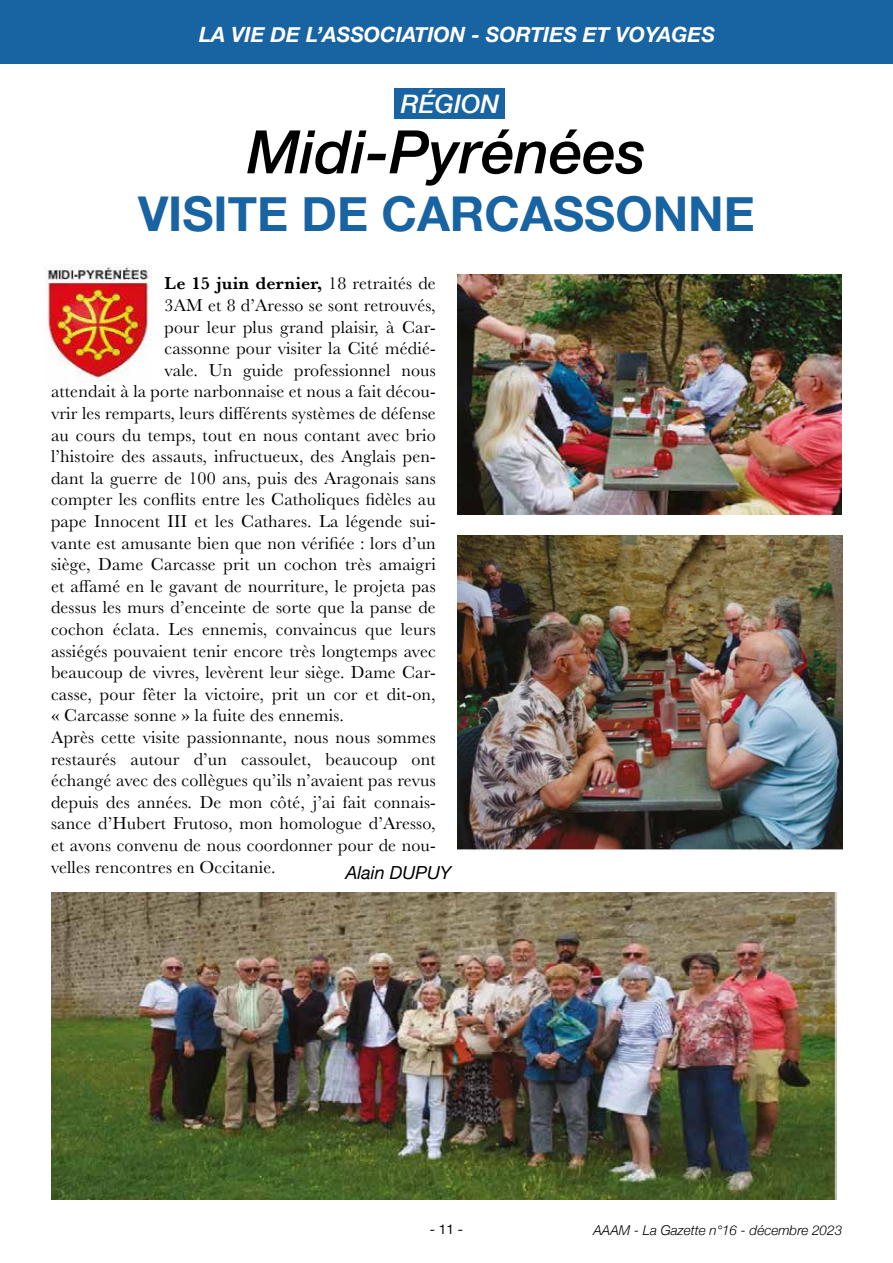
<style>
.page{position:relative;width:893px;height:1263px;background:#fff}
.page>*{position:absolute;margin:0;border:0;box-sizing:border-box;transform-origin:0 0}
.t1{font:italic 500 60px "Helvetica Neue";color:#000}
.t2{font:700 48px "Helvetica Neue";color:#1863a1}
.t3{font:italic 500 25.5px "Helvetica Neue";color:#fff}
.t4{font:italic 700 21px "Helvetica Neue";color:#fff}
.t5{font:18px "Baskerville";letter-spacing:.01em;color:#000}
.t6{font:600 18px "Baskerville";letter-spacing:.01em;color:#000}
.t7{font:italic 18px "Helvetica Neue";color:#000}
.t8{font:italic 300 13.5px "Helvetica Neue";color:#000}
.t9{font:13.5px "Helvetica Neue";color:#000}
.s1{font-weight:400}
</style>
<div class="page">
<div style="left:0;top:0;width:893px;height:64px;background:#1863a1"></div>
<div style="left:395px;top:88px;width:110px;height:30px;background:#1863a1"></div>
<img style="left:457px;top:274px;width:385px;height:241px">
<img style="left:457px;top:536px;width:385px;height:315px">
<img style="left:51px;top:892px;width:786px;height:307px">
<img style="left:44px;top:264px;width:108px;height:119px">
<p class="t4" style="left:199px;top:18px;width:518px">LA VIE DE L’ASSOCIATION - SORTIES ET VOYAGES</p>
<h3 class="t3" style="left:401px;top:82px;width:100px">RÉGION</h3>
<h1 class="t1" style="left:247px;top:101px;width:400px">Midi-Pyrénées</h1>
<h2 class="t2" style="left:138px;top:176px;width:618px">VISITE DE CARCASSONNE</h2>
<p class="t6" style="left:165px;top:271px;width:273px">Le 15 juin dernier, <span class="s1">18 retraités de</span></p>
<p class="t5" style="left:165px;top:294px;width:273px">3AM et 8 d’Aresso se sont retrouvés,</p>
<p class="t5" style="left:165px;top:315px;width:273px">pour leur plus grand plaisir, à Car-</p>
<p class="t5" style="left:165px;top:337px;width:273px">cassonne pour visiter la Cité médié-</p>
<p class="t5" style="left:165px;top:358px;width:273px">vale. Un guide professionnel nous</p>
<p class="t5" style="left:51px;top:380px;width:386px">attendait à la porte narbonnaise et nous a fait décou-</p>
<p class="t5" style="left:51px;top:402px;width:386px">vrir les remparts, leurs différents systèmes de défense</p>
<p class="t5" style="left:51px;top:423px;width:386px">au cours du temps, tout en nous contant avec brio</p>
<p class="t5" style="left:51px;top:445px;width:386px">l’histoire des assauts, infructueux, des Anglais pen-</p>
<p class="t5" style="left:51px;top:466px;width:386px">dant la guerre de 100 ans, puis des Aragonais sans</p>
<p class="t5" style="left:51px;top:488px;width:386px">compter les conflits entre les Catholiques fidèles au</p>
<p class="t5" style="left:51px;top:510px;width:386px">pape Innocent III et les Cathares. La légende sui-</p>
<p class="t5" style="left:51px;top:531px;width:386px">vante est amusante bien que non vérifiée : lors d’un</p>
<p class="t5" style="left:51px;top:553px;width:386px">siège, Dame Carcasse prit un cochon très amaigri</p>
<p class="t5" style="left:51px;top:574px;width:386px">et affamé en le gavant de nourriture, le projeta pas</p>
<p class="t5" style="left:51px;top:596px;width:386px">dessus les murs d’enceinte de sorte que la panse de</p>
<p class="t5" style="left:51px;top:618px;width:386px">cochon éclata. Les ennemis, convaincus que leurs</p>
<p class="t5" style="left:51px;top:639px;width:386px">assiégés pouvaient tenir encore très longtemps avec</p>
<p class="t5" style="left:51px;top:661px;width:386px">beaucoup de vivres, levèrent leur siège. Dame Car-</p>
<p class="t5" style="left:51px;top:682px;width:386px">casse, pour fêter la victoire, prit un cor et dit-on,</p>
<p class="t5" style="left:51px;top:704px;width:294px">« Carcasse sonne » la fuite des ennemis.</p>
<p class="t5" style="left:51px;top:726px;width:386px">Après cette visite passionnante, nous nous sommes</p>
<p class="t5" style="left:51px;top:747px;width:386px">restaurés autour d’un cassoulet, beaucoup ont</p>
<p class="t5" style="left:51px;top:769px;width:386px">échangé avec des collègues qu’ils n’avaient pas revus</p>
<p class="t5" style="left:51px;top:790px;width:386px">depuis des années. De mon côté, j’ai fait connais-</p>
<p class="t5" style="left:51px;top:812px;width:386px">sance d’Hubert Frutoso, mon homologue d’Aresso,</p>
<p class="t5" style="left:51px;top:834px;width:386px">et avons convenu de nous coordonner pour de nou-</p>
<p class="t5" style="left:51px;top:855px;width:226px">velles rencontres en Occitanie.</p>
<p class="t7" style="left:345px;top:859px;width:107px">Alain DUPUY</p>
<p class="t9" style="left:430px;top:1220px;width:35px">- 11 -</p>
<p class="t8" style="left:593px;top:1219px;width:250px">AAAM - La Gazette n°16 - décembre 2023</p>
</div>
